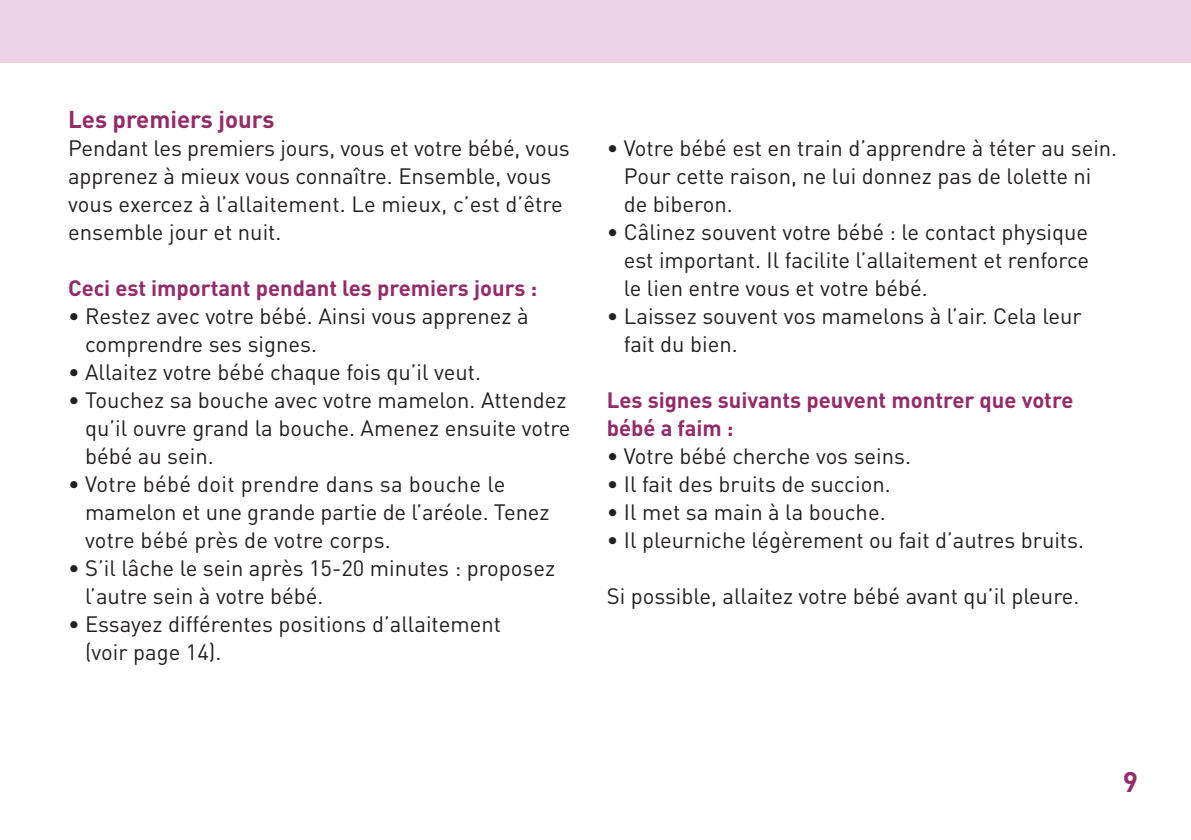
<style>
.page{position:relative;width:1191px;height:840px;background:#fff}
.page>*{position:absolute;margin:0;border:0;box-sizing:border-box;transform-origin:0 0}
.t1{font:700 28px "DINOT";color:#932b69}
.t2{font:700 24px "DINOT";color:#932b69}
.t3{font:22px/28px "DINOT";color:#231f20}
.t4{font:700 22px/28px "DINOT";color:#932b69}
</style>
<div class="page">
<div style="left:0;top:0;width:1191px;height:62px;background:#edd1e4"></div>
<p class="t2" style="left:68px;top:103px;width:208px">Les premiers jours</p>
<p class="t3" style="left:68px;top:133px;width:503px">Pendant les premiers jours, vous et votre bébé, vous apprenez à mieux vous connaître. Ensemble, vous vous exercez à l’allaitement. Le mieux, c’est d’être ensemble jour et nuit.</p>
<p class="t4" style="left:68px;top:273px;width:471px">Ceci est important pendant les premiers jours :</p>
<p class="t3" style="left:85px;top:301px;width:445px;text-indent:-17px">• Restez avec votre bébé. Ainsi vous apprenez à comprendre ses signes.</p>
<p class="t3" style="left:68px;top:357px;width:414px">• Allaitez votre bébé chaque fois qu’il veut.</p>
<p class="t3" style="left:85px;top:385px;width:487px;text-indent:-17px">• Touchez sa bouche avec votre mamelon. Attendez qu’il ouvre grand la bouche. Amenez ensuite votre bébé au sein.</p>
<p class="t3" style="left:85px;top:469px;width:466px;text-indent:-17px">• Votre bébé doit prendre dans sa bouche le mamelon et une grande partie de l’aréole. Tenez votre bébé près de votre corps.</p>
<p class="t3" style="left:85px;top:553px;width:472px;text-indent:-17px">• S’il lâche le sein après 15-20 minutes : proposez l’autre sein à votre bébé.</p>
<p class="t3" style="left:85px;top:609px;width:417px;text-indent:-17px">• Essayez différentes positions d’allaitement (voir page 14).</p>
<p class="t3" style="left:624px;top:133px;width:495px;text-indent:-17px">• Votre bébé est en train d’apprendre à téter au sein.<br>Pour cette raison, ne lui donnez pas de lolette ni de biberon.</p>
<p class="t3" style="left:624px;top:217px;width:467px;text-align:justify;text-indent:-17px">• Câlinez souvent votre bébé : le contact physique est important. Il facilite l’allaitement et renforce le lien entre vous et votre bébé.</p>
<p class="t3" style="left:624px;top:301px;width:459px;text-indent:-17px">• Laissez souvent vos mamelons à l’air. Cela leur fait du bien.</p>
<p class="t4" style="left:607px;top:385px;width:468px">Les signes suivants peuvent montrer que votre bébé a faim :</p>
<p class="t3" style="left:607px;top:441px;width:306px">• Votre bébé cherche vos seins.</p>
<p class="t3" style="left:607px;top:469px;width:285px">• Il fait des bruits de succion.</p>
<p class="t3" style="left:607px;top:497px;width:280px">• Il met sa main à la bouche.</p>
<p class="t3" style="left:607px;top:525px;width:479px">• Il pleurniche légèrement ou fait d’autres bruits.</p>
<p class="t3" style="left:607px;top:581px;width:474px">Si possible, allaitez votre bébé avant qu’il pleure.</p>
<p class="t1" style="left:1123px;top:762px;width:17px">9</p>
</div>
